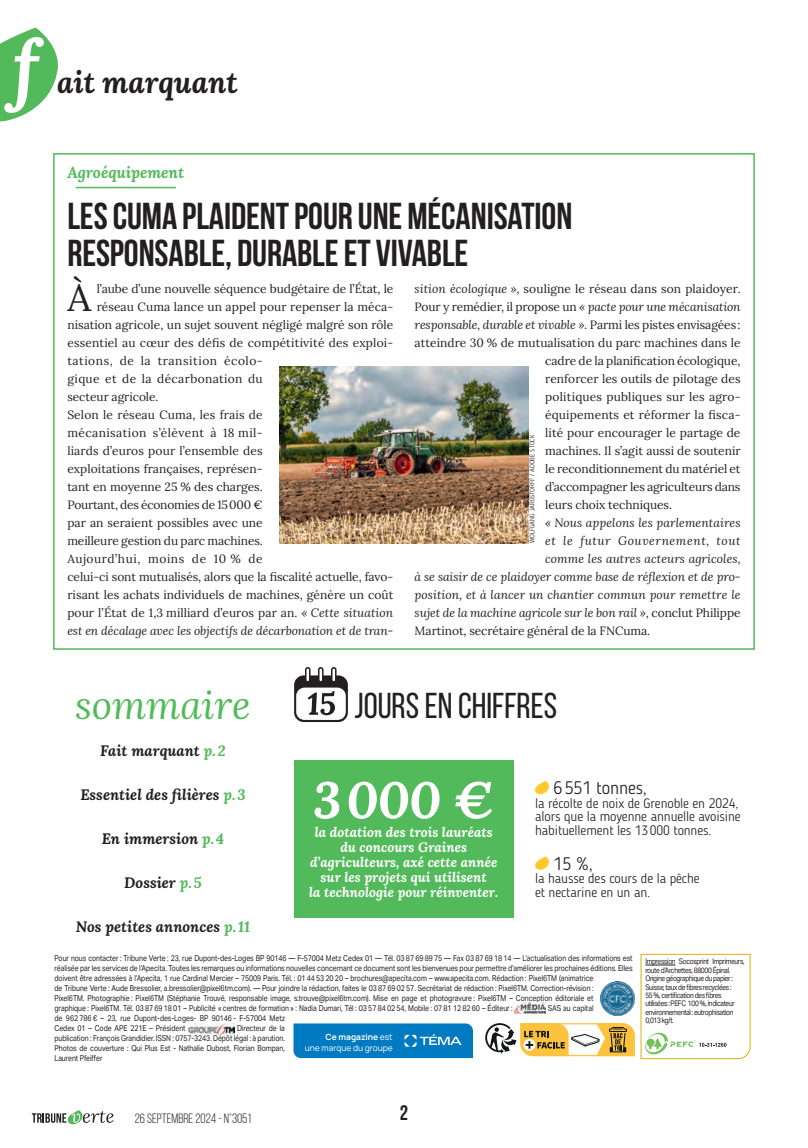
<style>
.page{position:relative;width:808px;height:1148px;background:#fff}
.page>*{position:absolute;margin:0;border:0;box-sizing:border-box;transform-origin:0 0}
.t1{font:italic 700 73.5px "Lora";color:#fff}
.t2{font:italic 700 51px "Lora";color:#fff}
.t3{font:italic 39px "Lora";color:#53ba5b}
.t4{font:37.65px "Lora";color:#231f20}
.t5{font:700 37.5px/37.5px "Bebas Neue";letter-spacing:-.005em;color:#231f20}
.t6{font:36px "Bebas Neue";color:#231f20}
.t7{font:italic 700 30px "Lora";letter-spacing:-.005em;color:#231f20}
.t8{font:700 21px "Bebas Neue";color:#231f20}
.t9{font:300 18px "Blogger Sans";letter-spacing:-.005em;color:#231f20}
.t10{font:italic 700 15.75px "Lora";letter-spacing:-.005em;color:#53ba5b}
.t11{font:italic 700 15px "Lora";color:#231f20}
.t12{font:300 13.5px/13.5px "Blogger Sans";letter-spacing:-.005em;color:#231f20}
.t13{font:italic 700 13.5px/15px "Lora";color:#fff;text-align:center}
.t14{font:13.5px "Bebas Neue";color:#231f20}
.t15{font:12px "Lora";letter-spacing:.005em;color:#231f20}
.t16{font:italic 12px "Lora";letter-spacing:-.005em;color:#231f20}
.t17{font:12px "Lora";letter-spacing:-.015em;color:#231f20}
.t18{font:12px "Lora";letter-spacing:.045em;color:#231f20}
.t19{font:12px "Lora";letter-spacing:.035em;color:#231f20}
.t20{font:12px "Lora";letter-spacing:.03em;color:#231f20}
.t21{font:italic 12px "Lora";letter-spacing:.05em;color:#231f20}
.t22{font:12px "Lora";letter-spacing:.05em;color:#231f20}
.t23{font:8.4px/10.5px "Manrope";color:#fff;text-align:right}
.t24{font:8.1px/10.1px "Aktiv Grotesk";letter-spacing:-.01em;color:#231f20;scale:.85 1}
.t25{font:7.8px/8.4px "Aktiv Grotesk";letter-spacing:-.05em;color:#231f20;scale:.85 1}
.t26{font:300 6.75px "Blogger Sans";letter-spacing:-.005em;color:#231f20}
.s1{font-style:italic}
.s2{font-style:normal}
.s3{color:#53ba5b}
.s4{font-weight:700}
</style>
<div class="page">
<hr style="left:76px;top:187px;width:100px;height:1px;background:#53ba5b">
<div style="left:53px;top:153px;width:702px;height:497px;border:2px solid #53ba5b"></div>
<div style="left:294px;top:760px;width:220px;height:158px;background:#53ba5b"></div>
<svg style="left:535px;top:781px;width:14px;height:13px"></svg>
<svg style="left:535px;top:856px;width:14px;height:14px"></svg>
<div style="left:294px;top:675px;width:54px;height:47px;background:#231f20;border-radius:10px"></div>
<div style="left:296px;top:688px;width:50px;height:32px;background:#fff;border-radius:8px"></div>
<div style="left:305px;top:667px;width:5px;height:16px;border:2px solid #231f20;border-radius:2px"></div>
<div style="left:318px;top:667px;width:5px;height:16px;border:2px solid #231f20;border-radius:2px"></div>
<div style="left:331px;top:667px;width:5px;height:16px;border:2px solid #231f20;border-radius:2px"></div>
<svg style="left:308px;top:691px;width:27px;height:24px"></svg>
<img style="left:280px;top:367px;width:248px;height:176px">
<svg style="left:32px;top:1110px;width:82px;height:14px"></svg>
<svg style="left:0;top:28px;width:58px;height:94px"></svg>
<img style="left:189px;top:1024px;width:45px;height:10px">
<svg style="left:485px;top:954px;width:266px;height:106px"></svg>
<svg style="left:293px;top:1023px;width:180px;height:36px;background:#1283c4"></svg>
<h1 class="t1" style="left:13px;top:14px;width:27px">f</h1>
<h3 class="t7" style="left:57px;top:60px;width:182px">ait marquant</h3>
<h3 class="t10" style="left:67px;top:161px;width:118px">Agroéquipement</h3>
<h3 class="t5" style="left:67px;top:196px;width:506px">LES CUMA PLAIDENT POUR UNE MÉCANISATION<br>RESPONSABLE, DURABLE ET VIVABLE</h3>
<h3 class="t4" style="left:68px;top:269px;width:25px">À</h3>
<h3 class="t15" style="left:97px;top:279px;width:298px">l’aube d’une nouvelle séquence budgétaire de l’État, le</h3>
<h3 class="t15" style="left:415px;top:279px;width:327px"><span class="s1">sition écologique »,</span> souligne le réseau dans son plaidoyer.</h3>
<h3 class="t15" style="left:415px;top:297px;width:327px">Pour y remédier, il propose un <span class="s1">« pacte pour une mécanisation</span></h3>
<h3 class="t16" style="left:415px;top:316px;width:327px">responsable, durable et vivable ». <span class="s2">Parmi les pistes envisagées:</span></h3>
<h3 class="t15" style="left:415px;top:333px;width:327px">atteindre 30 % de mutualisation du parc machines dans le</h3>
<h3 class="t15" style="left:545px;top:351px;width:197px">cadre de la planification écologique,</h3>
<h3 class="t15" style="left:545px;top:369px;width:197px">renforcer les outils de pilotage des</h3>
<h3 class="t15" style="left:545px;top:387px;width:197px">politiques publiques sur les agro-</h3>
<h3 class="t15" style="left:545px;top:405px;width:197px">équipements et réformer la fisca-</h3>
<h3 class="t15" style="left:545px;top:423px;width:197px">lité pour encourager le partage de</h3>
<h3 class="t15" style="left:545px;top:441px;width:197px">machines. Il s’agit aussi de soutenir</h3>
<h3 class="t15" style="left:545px;top:459px;width:197px">le reconditionnement du matériel et</h3>
<h3 class="t17" style="left:545px;top:477px;width:197px">d’accompagner les agriculteurs dans</h3>
<h3 class="t15" style="left:545px;top:495px;width:128px">leurs choix techniques.</h3>
<h3 class="t16" style="left:545px;top:514px;width:197px">« Nous appelons les parlementaires</h3>
<h3 class="t21" style="left:545px;top:532px;width:197px">et le futur Gouvernement, tout</h3>
<h3 class="t16" style="left:545px;top:550px;width:197px">comme les autres acteurs agricoles,</h3>
<h3 class="t16" style="left:415px;top:568px;width:328px">à se saisir de ce plaidoyer comme base de réflexion et de pro-</h3>
<h3 class="t16" style="left:415px;top:586px;width:327px">position, et à lancer un chantier commun pour remettre le</h3>
<h3 class="t16" style="left:415px;top:604px;width:327px">sujet de la machine agricole sur le bon rail », <span class="s2">conclut Philippe</span></h3>
<h3 class="t15" style="left:415px;top:621px;width:237px">Martinot, secrétaire général de la FNCuma.</h3>
<h3 class="t15" style="left:97px;top:297px;width:298px">réseau Cuma lance un appel pour repenser la méca-</h3>
<h3 class="t15" style="left:67px;top:315px;width:327px">nisation agricole, un sujet souvent négligé malgré son rôle</h3>
<h3 class="t15" style="left:67px;top:333px;width:327px">essentiel au cœur des défis de compétitivité des exploi-</h3>
<h3 class="t18" style="left:67px;top:351px;width:197px">tations, de la transition écolo-</h3>
<h3 class="t20" style="left:67px;top:369px;width:197px">gique et de la décarbonation du</h3>
<h3 class="t15" style="left:67px;top:387px;width:93px">secteur agricole.</h3>
<h3 class="t15" style="left:67px;top:405px;width:197px">Selon le réseau Cuma, les frais de</h3>
<h3 class="t19" style="left:67px;top:423px;width:197px">mécanisation s’élèvent à 18 mil-</h3>
<h3 class="t15" style="left:67px;top:441px;width:197px">liards d’euros pour l’ensemble des</h3>
<h3 class="t15" style="left:67px;top:459px;width:197px">exploitations françaises, représen-</h3>
<h3 class="t15" style="left:67px;top:477px;width:197px">tant en moyenne 25 % des charges.</h3>
<h3 class="t17" style="left:67px;top:495px;width:197px">Pourtant, des économies de 15000 €</h3>
<h3 class="t15" style="left:67px;top:513px;width:197px">par an seraient possibles avec une</h3>
<h3 class="t15" style="left:67px;top:531px;width:197px">meilleure gestion du parc machines.</h3>
<h3 class="t22" style="left:67px;top:549px;width:197px">Aujourd’hui, moins de 10 % de</h3>
<h3 class="t15" style="left:67px;top:567px;width:327px">celui-ci sont mutualisés, alors que la fiscalité actuelle, favo-</h3>
<h3 class="t15" style="left:67px;top:585px;width:327px">risant les achats individuels de machines, génère un coût</h3>
<h3 class="t15" style="left:67px;top:603px;width:327px">pour l’État de 1,3 milliard d’euros par an. <span class="s1">« Cette situation</span></h3>
<h3 class="t16" style="left:67px;top:622px;width:327px">est en décalage avec les objectifs de décarbonation et de tran-</h3>
<p class="t26" style="left:528px;top:543px;width:110px;rotate:-90deg">WOLFGANG JARGSTORFF / ADOBE STOCK</p>
<h3 class="t3" style="left:75px;top:679px;width:177px">sommaire</h3>
<h3 class="t11" style="left:100px;top:740px;width:127px">Fait marquant <span class="s3">p.2</span></h3>
<h3 class="t11" style="left:80px;top:784px;width:167px">Essentiel des filières <span class="s3">p.3</span></h3>
<h3 class="t11" style="left:102px;top:828px;width:124px">En immersion <span class="s3">p.4</span></h3>
<h3 class="t11" style="left:124px;top:872px;width:79px">Dossier <span class="s3">p.5</span></h3>
<h3 class="t11" style="left:76px;top:916px;width:175px">Nos petites annonces <span class="s3">p.11</span></h3>
<h3 class="t6" style="left:354px;top:686px;width:204px">JOURS EN CHIFFRES</h3>
<h2 class="t2" style="left:313px;top:763px;width:182px">3000 €</h2>
<h3 class="t13" style="left:309px;top:825px;width:191px">la dotation des trois lauréats du concours Graines d’agriculteurs, axé cette année sur les projets qui utilisent<br>la technologie pour réinventer.</h3>
<h3 class="t9" style="left:554px;top:777px;width:95px">6551 tonnes,</h3>
<h3 class="t12" style="left:535px;top:796px;width:207px">la récolte de noix de Grenoble en 2024, alors que la moyenne annuelle avoisine habituellement les 13000 tonnes.</h3>
<h3 class="t9" style="left:554px;top:853px;width:41px">15 %,</h3>
<h3 class="t12" style="left:535px;top:872px;width:166px">la hausse des cours de la pêche et nectarine en un an.</h3>
<p class="t24" style="left:55px;top:954px;width:682px">Pour nous contacter : Tribune Verte : 23, rue Dupont-des-Loges BP 90146 — F-57004 Metz Cedex 01 — Tél. 03 87 69 89 75 — Fax 03 87 69 18 14 — L’actualisation des informations est réalisée par les services de l’Apecita. Toutes les remarques ou informations nouvelles concernant ce document sont les bienvenues pour permettre d’améliorer les prochaines éditions. Elles doivent être adressées à l’Apecita, 1 rue Cardinal Mercier – 75009 Paris. Tél. : 01 44 53 20 20 – brochures@apecita.com – www.apecita.com. Rédaction : Pixel6TM (animatrice<br>de Tribune Verte : Aude Bressolier, a.bressolier@pixel6tm.com). — Pour joindre la rédaction, faites le 03 87 69 02 57. Secrétariat de rédaction : Pixel6TM. Correction-révision :<br>Pixel6TM. Photographie : Pixel6TM (Stéphanie Trouvé, responsable image, s.trouve@pixel6tm.com). Mise en page et photogravure : Pixel6TM – Conception éditoriale et<br>graphique : Pixel6TM. Tél. 03 87 69 18 01 – Publicité « centres de formation » : Nadia Dumari, Tél : 03 57 84 02 54, Mobile : 07 81 12 82 60 – Éditeur :</p>
<p class="t24" style="left:548px;top:1004px;width:55px">SAS au capital</p>
<p class="t24" style="left:55px;top:1014px;width:273px">de 962 786 € – 23, rue Dupont-des-Loges- BP 90146 - F-57004 Metz<br>Cedex 01 – Code APE 221E – Président</p>
<p class="t24" style="left:55px;top:1024px;width:273px;text-align:justify;text-indent:182px">Directeur de la publication : François Grandidier. ISSN : 0757-3243. Dépôt légal : à parution.<br>Photos de couverture : Qui Plus Est - Nathalie Dubost, Florian Bompan, Laurent Pfeiffer</p>
<p class="t23" style="left:305px;top:1031px;width:89px"><span class="s4">Ce magazine</span> est<br>une marque du groupe</p>
<p class="t25" style="left:645px;top:957px;width:118px">Impression Socosprint Imprimeurs, route d’Archettes, 88000 Épinal.<br>Origine géographique du papier :<br>Suisse, taux de fibres recyclées :<br>55 %, certification des fibres utilisées : PEFC 100 %, indicateur environnemental : eutrophisation<br>0,013 kg/t.</p>
<h3 class="t14" style="left:135px;top:1111px;width:118px">26 SEPTEMBRE 2024 - N°3051</h3>
<h3 class="t8" style="left:400px;top:1101px;width:10px">2</h3>
</div>
